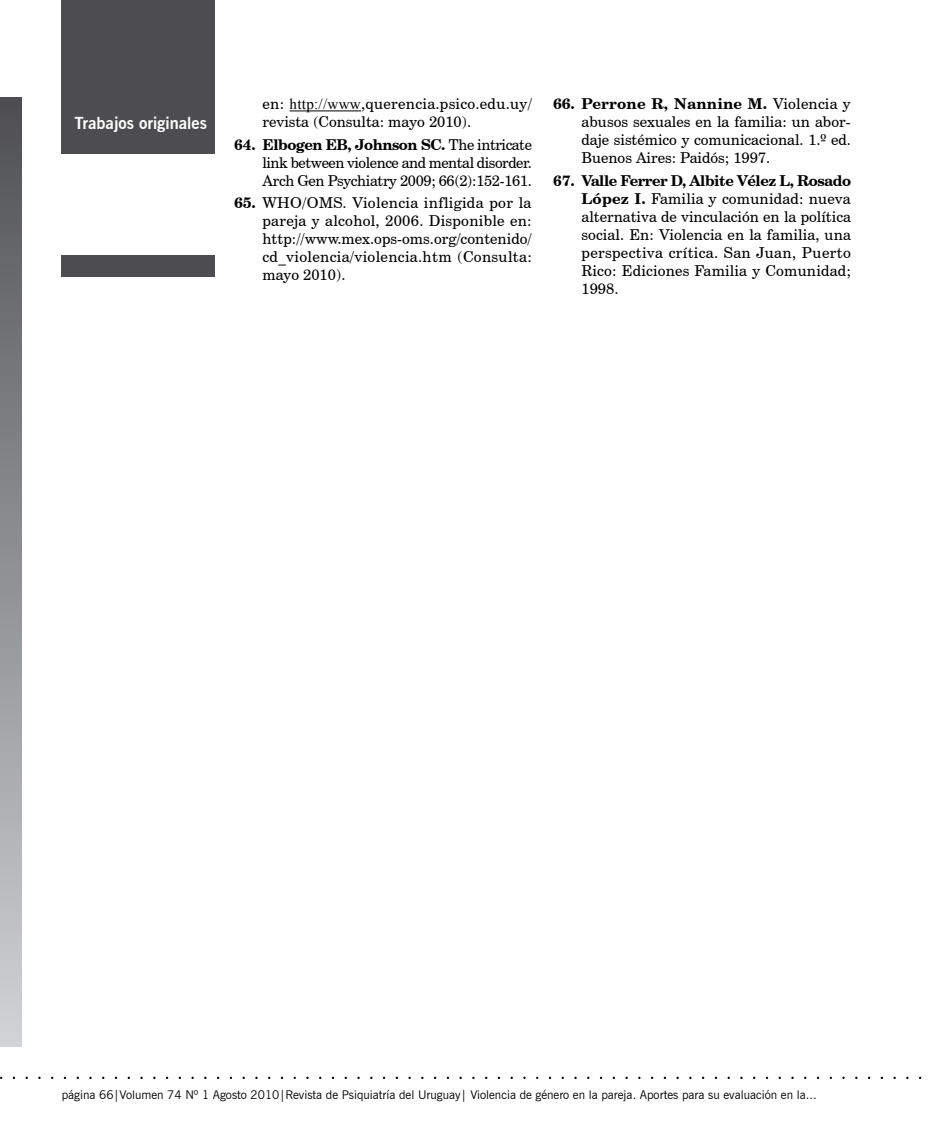
<style>
.page{position:relative;width:936px;height:1132px;background:#fff}
.page>*{position:absolute;margin:0;border:0;box-sizing:border-box;transform-origin:0 0}
.t1{font:700 16.5px "News Gothic BT";color:#fff}
.t2{font:15px/18px "Century Schoolbook BT";color:#000;text-align:justify}
.t3{font:12px "News Gothic BT";color:#000}
.s1{font-family:"Times New Roman"}
.s2{font-weight:700}
</style>
<div class="page">
<div style="left:62px;top:0;width:153px;height:153px;background:#4d4d4f"></div>
<div style="left:0;top:98px;width:21px;height:948px;background:linear-gradient(to bottom,#4f5053,#cfd2d4)"></div>
<div style="left:62px;top:255px;width:153px;height:21px;background:#4d4d4f"></div>
<hr style="left:289px;top:110px;width:72px;height:1px;background:#000">
<p class="t1" style="left:74px;top:113px;width:134px">Trabajos originales</p>
<p class="t2" style="left:262px;top:95px;width:271px">en: <span class="s1">http://www</span>,querencia.psico.edu.uy/ revista (Consulta: mayo 2010).</p>
<p class="t2" style="left:262px;top:135px;width:271px;text-indent:-28px"><span class="s2">64. Elbogen EB, Johnson SC.</span> The intricate link between violence and mental disorder.<br>Arch Gen Psychiatry 2009; 66(2):152-161.</p>
<p class="t2" style="left:262px;top:193px;width:271px;text-indent:-28px"><span class="s2">65.</span> WHO/OMS. Violencia infligida por la pareja y alcohol, 2006. Disponible en: http://www.mex.ops-oms.org/contenido/ cd_violencia/violencia.htm (Consulta: mayo 2010).</p>
<p class="t2" style="left:581px;top:95px;width:271px;text-indent:-28px"><span class="s2">66. Perrone R, Nannine M.</span> Violencia y abusos sexuales en la familia: un abor&shy;daje sistémico y comunicacional. 1.º ed.<br>Buenos Aires: Paidós; 1997.</p>
<p class="t2" style="left:581px;top:171px;width:271px;text-indent:-28px"><span class="s2">67. Valle Ferrer D, Albite Vélez L, Rosado López I.</span> Familia y comunidad: nueva alternativa de vinculación en la política social. En: Violencia en la familia, una perspectiva crítica. San Juan, Puerto Rico: Ediciones Familia y Comunidad; 1998.</p>
<p class="t3" style="left:62px;top:1086px;width:756px">página 66|Volumen 74 Nº 1 Agosto 2010|Revista de Psiquiatría del Uruguay| Violencia de género en la pareja. Aportes para su evaluación en la...</p>
</div>
